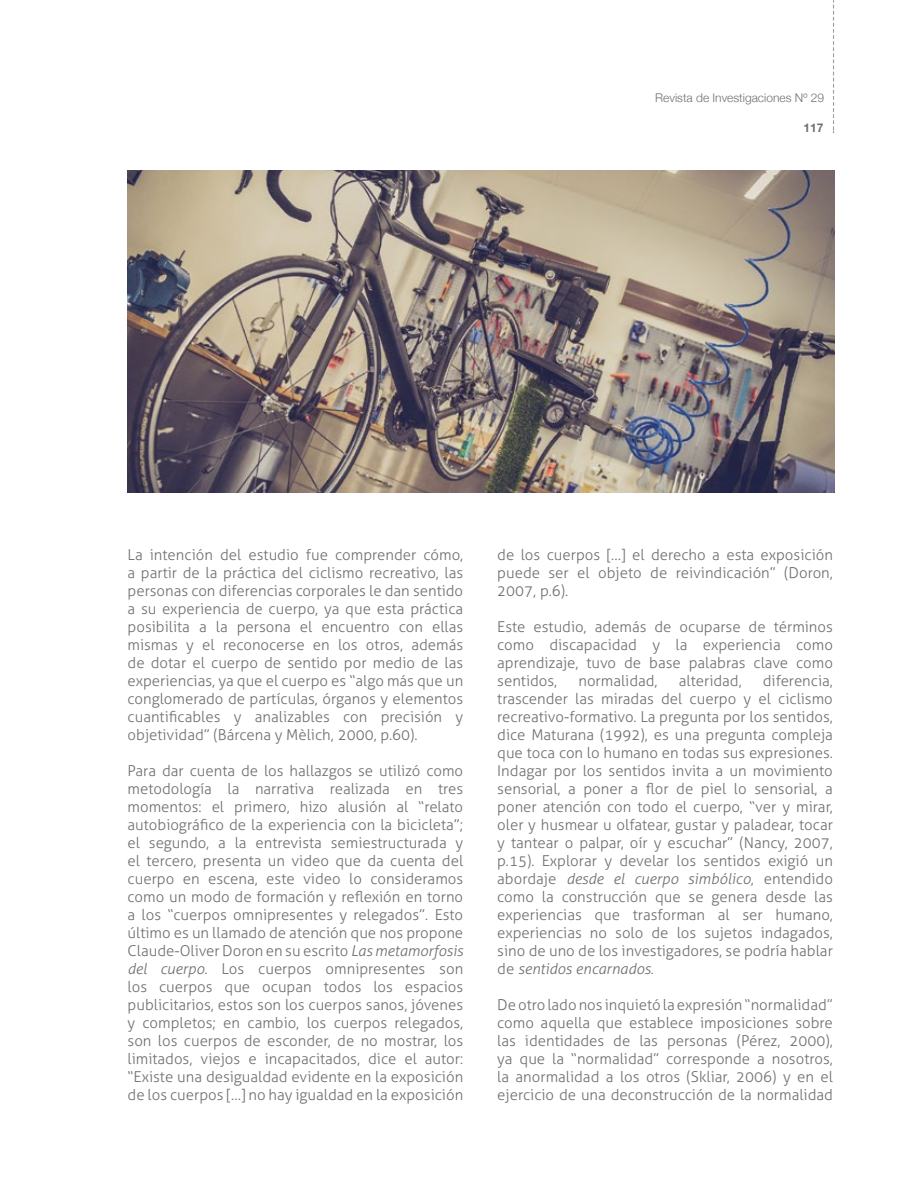
<style>
.page{position:relative;width:918px;height:1188px;background:#fff}
.page>*{position:absolute;margin:0;border:0;box-sizing:border-box;transform-origin:0 0}
.t1{font:300 15px/18px "Aller";color:#70706f;text-align:justify}
.t2{font:300 12px "Helvetica Neue";color:#70706f}
.t3{font:700 12px "Helvetica Neue";color:#70706f}
.s1{font-style:italic}
</style>
<div class="page">
<img style="left:128px;top:170px;width:707px;height:322px">
<svg style="left:833px;top:1px;width:1px;height:132px"></svg>
<p class="t2" style="left:655px;top:88px;width:170px">Revista de Investigaciones Nº 29</p>
<p class="t3" style="left:804px;top:118px;width:22px">117</p>
<p class="t1" style="left:128px;top:545px;width:337px">La intención del estudio fue comprender cómo, a partir de la práctica del ciclismo recreativo, las personas con diferencias corporales le dan sentido a su experiencia de cuerpo, ya que esta práctica posibilita a la persona el encuentro con ellas mismas y el reconocerse en los otros, además de dotar el cuerpo de sentido por medio de las experiencias, ya que el cuerpo es “algo más que un conglomerado de partículas, órganos y elementos cuantificables y analizables con precisión y objetividad” (Bárcena y Mèlich, 2000, p.60).</p>
<p class="t1" style="left:128px;top:761px;width:337px">Para dar cuenta de los hallazgos se utilizó como metodología la narrativa realizada en tres momentos: el primero, hizo alusión al “relato autobiográfico de la experiencia con la bicicleta”; el segundo, a la entrevista semiestructurada y el tercero, presenta un video que da cuenta del cuerpo en escena, este video lo consideramos como un modo de formación y reflexión en torno a los “cuerpos omnipresentes y relegados”. Esto último es un llamado de atención que nos propone Claude-Oliver Doron en su escrito <span class="s1">Las metamorfosis del cuerpo</span>. Los cuerpos omnipresentes son los cuerpos que ocupan todos los espacios publicitarios, estos son los cuerpos sanos, jóvenes y completos; en cambio, los cuerpos relegados, son los cuerpos de esconder, de no mostrar, los limitados, viejos e incapacitados, dice el autor: “Existe una desigualdad evidente en la exposición de los cuerpos […] no hay igualdad en la exposición</p>
<p class="t1" style="left:497px;top:545px;width:337px">de los cuerpos […] el derecho a esta exposición puede ser el objeto de reivindicación” (Doron, 2007, p.6).</p>
<p class="t1" style="left:497px;top:617px;width:337px">Este estudio, además de ocuparse de términos como discapacidad y la experiencia como aprendizaje, tuvo de base palabras clave como sentidos,</p>
<p class="t1" style="left:497px;top:671px;width:337px;text-indent:266px">diferencia, trascender las miradas del cuerpo y el ciclismo recreativo-formativo. La pregunta por los sentidos, dice Maturana (1992), es una pregunta compleja que toca con lo humano en todas sus expresiones.<br>Indagar por los sentidos invita a un movimiento sensorial, a poner a flor de piel lo sensorial, a poner atención con todo el cuerpo, “ver y mirar, oler y husmear u olfatear, gustar y paladear, tocar y tantear o palpar, oír y escuchar” (Nancy, 2007, p.15). Explorar y develar los sentidos exigió un abordaje <span class="s1">desde el cuerpo simbólico</span>, entendido como la construcción que se genera desde las experiencias que trasforman al ser humano, experiencias no solo de los sujetos indagados, sino de uno de los investigadores, se podría hablar de <span class="s1">sentidos encarnados</span>.</p>
<p class="t1" style="left:497px;top:995px;width:337px">De otro lado nos inquietó la expresión “normalidad” como aquella que establece imposiciones sobre las identidades de las personas (Pérez, 2000), ya que la “normalidad” corresponde a nosotros, la anormalidad a los otros (Skliar, 2006) y en el ejercicio de una deconstrucción de la normalidad</p>
<p class="t1" style="left:578px;top:671px;width:81px">normalidad,</p>
<p class="t1" style="left:679px;top:671px;width:64px">alteridad,</p>
</div>
